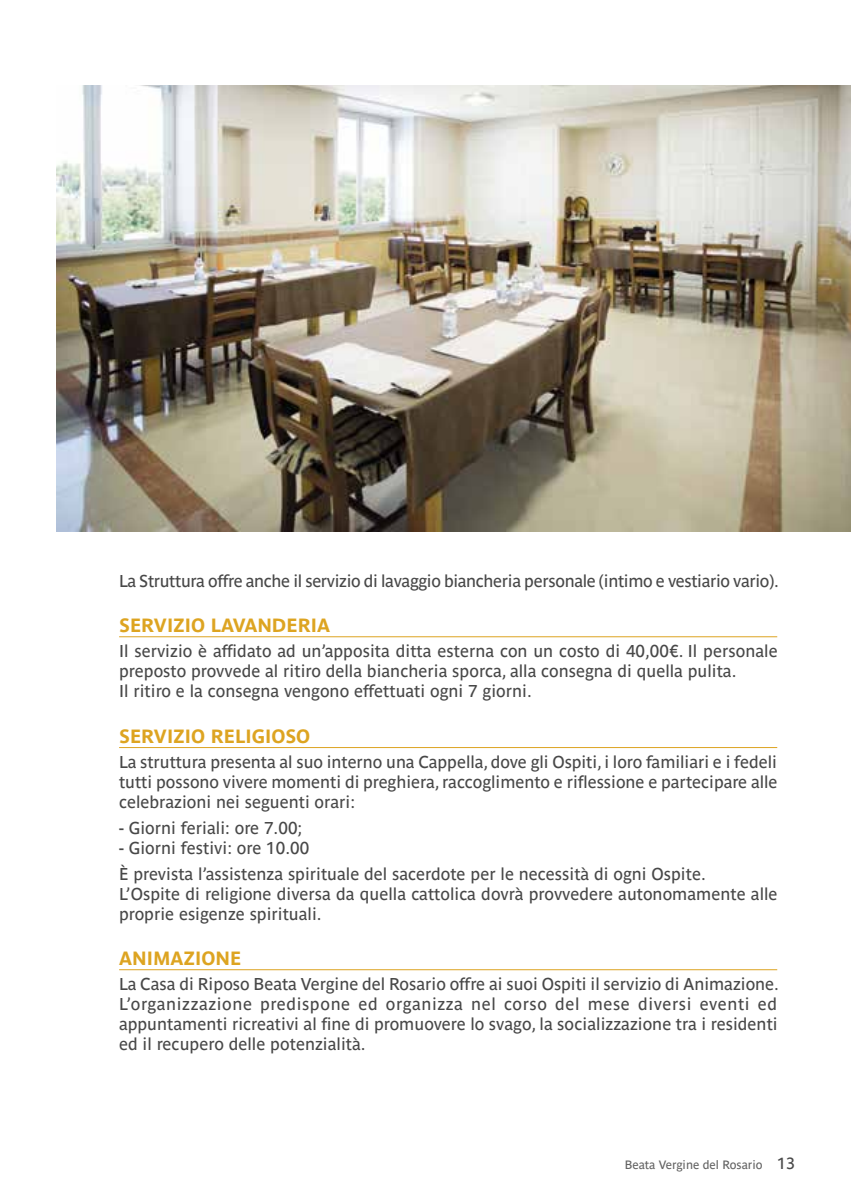
<style>
.page{position:relative;width:851px;height:1191px;background:#fff}
.page>*{position:absolute;margin:0;border:0;box-sizing:border-box;transform-origin:0 0}
.t1{font:700 19px "Parisine Ptf";color:#dda421}
.t2{font:17px/20px "Parisine Ptf";color:#484848}
.t3{font:17px "Parisine Ptf";letter-spacing:-.02em;color:#484848}
.t4{font:12px "Parisine Ptf";color:#636363}
.s1{font-size:16px;color:#484848}
</style>
<div class="page">
<hr style="left:119px;top:636px;width:658px;height:1px;background:#dda421">
<hr style="left:119px;top:747px;width:658px;height:1px;background:#dda421">
<hr style="left:119px;top:969px;width:658px;height:1px;background:#dda421">
<img style="left:57px;top:85px;width:793px;height:446px">
<p class="t3" style="left:119px;top:568px;width:661px">La Struttura offre anche il servizio di lavaggio biancheria personale (intimo e vestiario vario).</p>
<p class="t1" style="left:119px;top:611px;width:212px">SERVIZIO LAVANDERIA</p>
<p class="t2" style="left:119px;top:640px;width:660px">Il servizio è affidato ad un’apposita ditta esterna con un costo di 40,00€. Il personale preposto provvede al ritiro della biancheria sporca, alla consegna di quella pulita.<br>Il ritiro e la consegna vengono effettuati ogni 7 giorni.</p>
<p class="t1" style="left:119px;top:721px;width:193px">SERVIZIO RELIGIOSO</p>
<p class="t2" style="left:119px;top:750px;width:659px;text-align:justify">La struttura presenta al suo interno una Cappella, dove gli Ospiti, i loro familiari e i fedeli tutti possono vivere momenti di preghiera, raccoglimento e riflessione e partecipare alle celebrazioni nei seguenti orari:</p>
<p class="t2" style="left:119px;top:816px;width:185px">- Giorni feriali: ore 7.00;</p>
<p class="t2" style="left:119px;top:833px;width:588px;line-height:25.6px">- Giorni festivi: ore 10.00<br>È prevista l’assistenza spirituale del sacerdote per le necessità di ogni Ospite.</p>
<p class="t2" style="left:119px;top:882px;width:659px">L’Ospite di religione diversa da quella cattolica dovrà provvedere autonomamente alle proprie esigenze spirituali.</p>
<p class="t1" style="left:119px;top:943px;width:124px">ANIMAZIONE</p>
<p class="t2" style="left:119px;top:972px;width:661px;text-align:justify">La Casa di Riposo Beata Vergine del Rosario offre ai suoi Ospiti il servizio di Animazione.<br>L’organizzazione predispone ed organizza nel corso del mese diversi eventi ed appuntamenti ricreativi al fine di promuovere lo svago, la socializzazione tra i residenti ed il recupero delle potenzialità.</p>
<p class="t4" style="left:624px;top:1155px;width:172px">Beata Vergine del Rosario <span class="s1">13</span></p>
</div>
